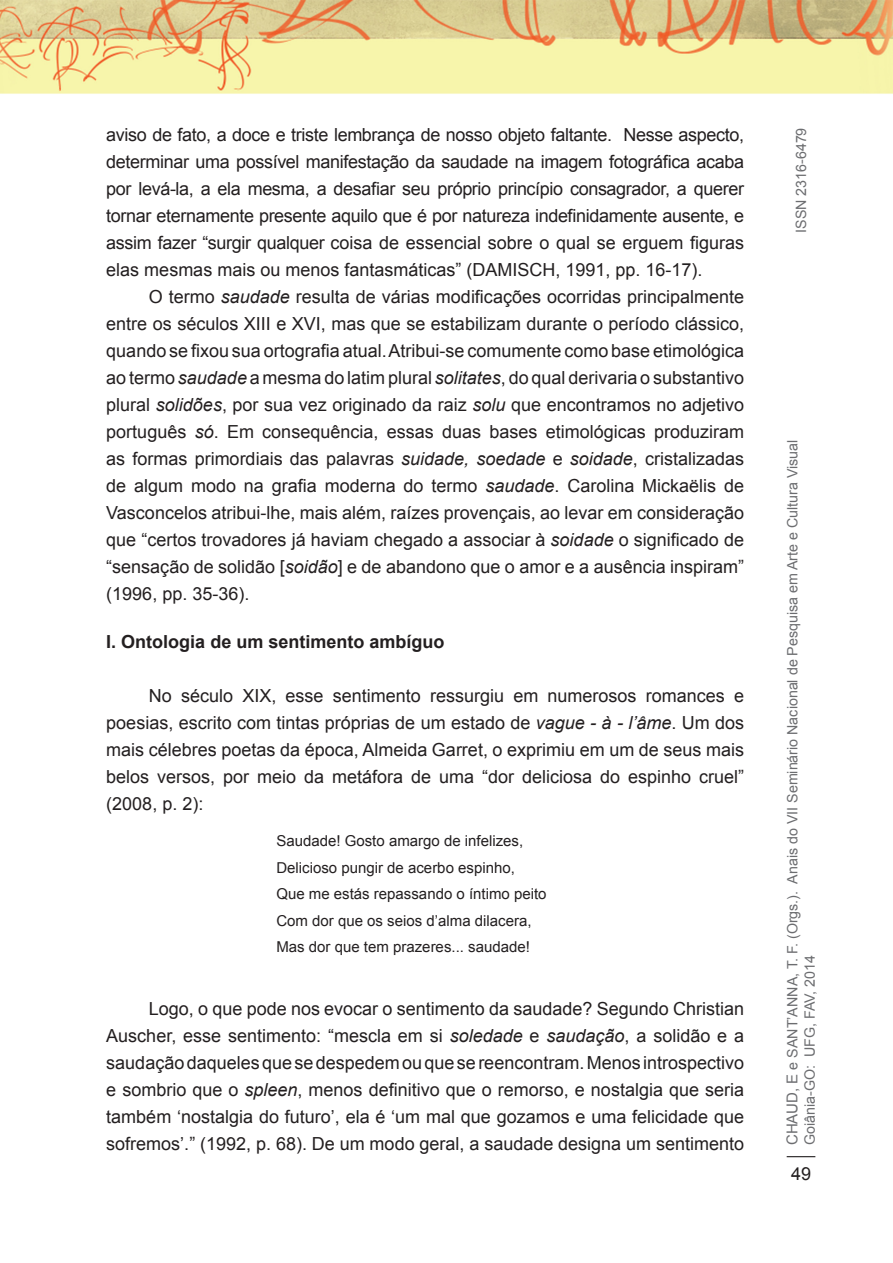
<style>
.page{position:relative;width:893px;height:1263px;background:#fff}
.page>*{position:absolute;margin:0;border:0;box-sizing:border-box;transform-origin:0 0}
.Paragrafo{font:18px/27px "Arial";color:#231f20;text-align:justify}
.Subtítulo{font:700 18px "Arial";color:#231f20}
.Citação{font:15px "Arial";color:#231f20}
.t1{font:14.25px/17.1px "Arial";color:#6c6d70}
.s1{font-style:italic}
.s2{font-size:15px}
</style>
<div class="page">
<svg style="left:787px;top:1156px;width:28px;height:1px"></svg>
<img style="left:0;top:0;width:893px;height:94px">
<p class="Paragrafo" style="left:106px;top:121px;width:639px">aviso de fato, a doce e triste lembrança de nosso objeto faltante. Nesse aspecto, determinar uma possível manifestação da saudade na imagem fotográfica acaba por levá-la, a ela mesma, a desafiar seu próprio princípio consagrador, a querer tornar eternamente presente aquilo que é por natureza indefinidamente ausente, e assim fazer “surgir qualquer coisa de essencial sobre o qual se erguem figuras elas mesmas mais ou menos fantasmáticas” (DAMISCH, 1991, pp. 16-17).</p>
<p class="Paragrafo" style="left:106px;top:283px;width:639px;text-indent:43px">O termo <span class="s1">saudade</span> resulta de várias modificações ocorridas principalmente entre os séculos XIII e XVI, mas que se estabilizam durante o período clássico, quando se fixou sua ortografia atual. Atribui-se comumente como base etimológica ao termo <span class="s1">saudade</span> a mesma do latim plural <span class="s1">solitates</span>, do qual derivaria o substantivo plural <span class="s1">solidões</span>, por sua vez originado da raiz <span class="s1">solu</span> que encontramos no adjetivo português <span class="s1">só</span>. Em consequência, essas duas bases etimológicas produziram as formas primordiais das palavras <span class="s1">suidade, soedade</span> e <span class="s1">soidade</span>, cristalizadas de algum modo na grafia moderna do termo <span class="s1">saudade</span>. Carolina Mickaëlis de Vasconcelos atribui-lhe, mais além, raízes provençais, ao levar em consideração que “certos trovadores já haviam chegado a associar à <span class="s1">soidade</span> o significado de “sensação de solidão [<span class="s1">soidão</span>] e de abandono que o amor e a ausência inspiram” (1996, pp. 35-36).</p>
<p class="Subtítulo" style="left:106px;top:630px;width:340px">I. Ontologia de um sentimento ambíguo</p>
<p class="Paragrafo" style="left:106px;top:683px;width:639px;text-indent:43px">No século XIX, esse sentimento ressurgiu em numerosos romances e poesias, escrito com tintas próprias de um estado de <span class="s1">vague - à - l’âme</span>. Um dos mais célebres poetas da época, Almeida Garret, o exprimiu em um de seus mais belos versos, por meio da metáfora de uma “dor deliciosa do espinho cruel” (2008, p. 2):</p>
<p class="Citação" style="left:276px;top:831px;width:248px">Saudade! Gosto amargo de infelizes,</p>
<p class="Citação" style="left:276px;top:858px;width:240px">Delicioso pungir de acerbo espinho,</p>
<p class="Citação" style="left:276px;top:884px;width:272px">Que me estás repassando o íntimo peito</p>
<p class="Citação" style="left:276px;top:911px;width:257px">Com dor que os seios d’alma dilacera,</p>
<p class="Citação" style="left:276px;top:937px;width:255px">Mas dor que tem prazeres... saudade!</p>
<p class="Paragrafo" style="left:106px;top:995px;width:639px;text-indent:43px">Logo, o que pode nos evocar o sentimento da saudade? Segundo Christian Auscher, esse sentimento: “mescla em si <span class="s1">soledade</span> e <span class="s1">saudação</span>, a solidão e a saudação daqueles que se despedem ou que se reencontram. Menos introspectivo e sombrio que o <span class="s1">spleen</span>, menos definitivo que o remorso, e nostalgia que seria também ‘nostalgia do futuro’, ela é ‘um mal que gozamos e uma felicidade que sofremos’.” (1992, p. 68). De um modo geral, a saudade designa um sentimento</p>
<p class="t1" style="left:793px;top:233px;width:107px;rotate:-90deg">ISSN 2316-6479</p>
<p class="t1" style="left:784px;top:1145px;width:707px;rotate:-90deg"><span class="s2">CHAUD, E</span> e SANT’ANNA, T. F. (Orgs.). Anais do VII Seminário Nacional de Pesquisa em Arte e Cultura Visual<br>Goiânia-GO: UFG, FAV, 2014</p>
<p class="Paragrafo" style="left:791px;top:1160px;width:22px">49</p>
</div>
